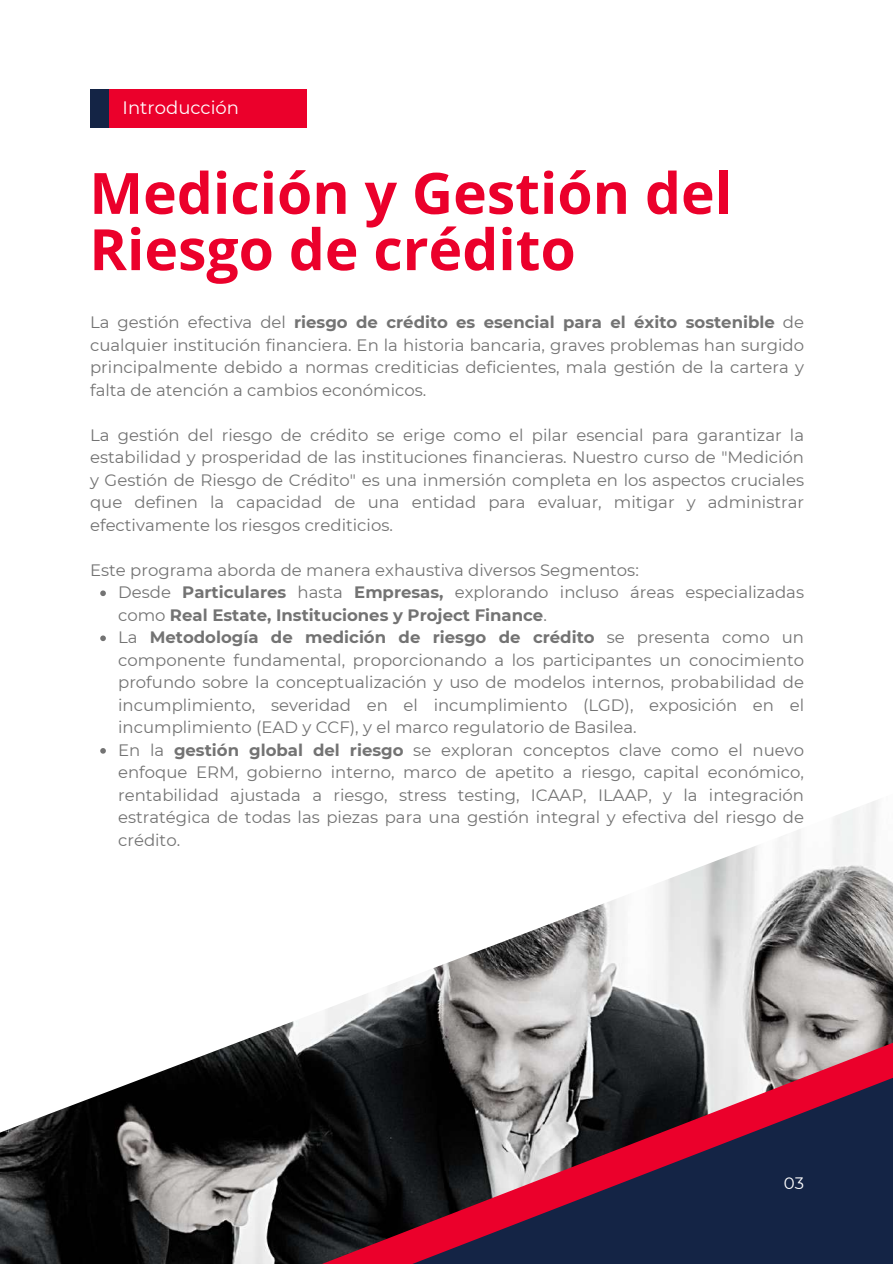
<style>
.page{position:relative;width:893px;height:1264px;background:#fff}
.page>*{position:absolute;margin:0;border:0;box-sizing:border-box;transform-origin:0 0}
.t1{font:700 57px/56.2px "Open Sans";color:#eb002b}
.t2{font:18px "Montserrat";color:#fff}
.t3{font:16.5px/22.5px "Montserrat";color:#737373;text-align:justify}
.t4{font:16.5px "Montserrat";color:#fff}
.s1{font-weight:700}
</style>
<div class="page">
<div style="left:90px;top:89px;width:25px;height:39px;background:#142445"></div>
<div style="left:109px;top:89px;width:198px;height:39px;background:#eb002b"></div>
<img style="left:571px;top:800px;width:321px;height:116px">
<svg style="left:0;top:916px;width:892px;height:347px"></svg>
<svg style="left:457px;top:1130px;width:435px;height:133px;fill:#142445"></svg>
<svg style="left:100px;top:590px;width:6px;height:6px"></svg>
<svg style="left:100px;top:635px;width:6px;height:6px"></svg>
<svg style="left:100px;top:748px;width:6px;height:5px"></svg>
<p class="t2" style="left:123px;top:96px;width:118px">Introducción</p>
<h1 class="t1" style="left:89px;top:164px;width:644px">Medición y Gestión del<br>Riesgo de crédito</h1>
<p class="t3" style="left:90px;top:311px;width:715px">La gestión efectiva del <span class="s1">riesgo de crédito es esencial para el éxito sostenible</span> de cualquier institución financiera. En la historia bancaria, graves problemas han surgido principalmente debido a normas crediticias deficientes, mala gestión de la cartera y falta de atención a cambios económicos.</p>
<p class="t3" style="left:90px;top:423px;width:715px">La gestión del riesgo de crédito se erige como el pilar esencial para garantizar la estabilidad y prosperidad de las instituciones financieras. Nuestro curso de "Medición y Gestión de Riesgo de Crédito" es una inmersión completa en los aspectos cruciales que definen la capacidad de una entidad para evaluar, mitigar y administrar efectivamente los riesgos crediticios.</p>
<p class="t3" style="left:118px;top:558px;width:687px;text-align:left;text-indent:-28px">Este programa aborda de manera exhaustiva diversos Segmentos:<br>Desde <span class="s1">Particulares</span> hasta <span class="s1">Empresas,</span> explorando incluso áreas especializadas como <span class="s1">Real Estate, Instituciones y Project Finance</span>.<br>La <span class="s1">Metodología de medición de riesgo de crédito</span> se presenta como un componente fundamental, proporcionando a los participantes un conocimiento profundo sobre la conceptualización y uso de modelos internos, probabilidad de incumplimiento, severidad en el incumplimiento (LGD), exposición en el incumplimiento (EAD y CCF), y el marco regulatorio de Basilea.<br>En la <span class="s1">gestión global del riesgo</span> se exploran conceptos clave como el nuevo enfoque ERM, gobierno interno, marco de apetito a riesgo, capital económico, rentabilidad ajustada a riesgo, stress testing, ICAAP, ILAAP, y la integración estratégica de todas las piezas para una gestión integral y efectiva del riesgo de crédito.</p>
<p class="t4" style="left:783px;top:1172px;width:22px">03</p>
</div>
